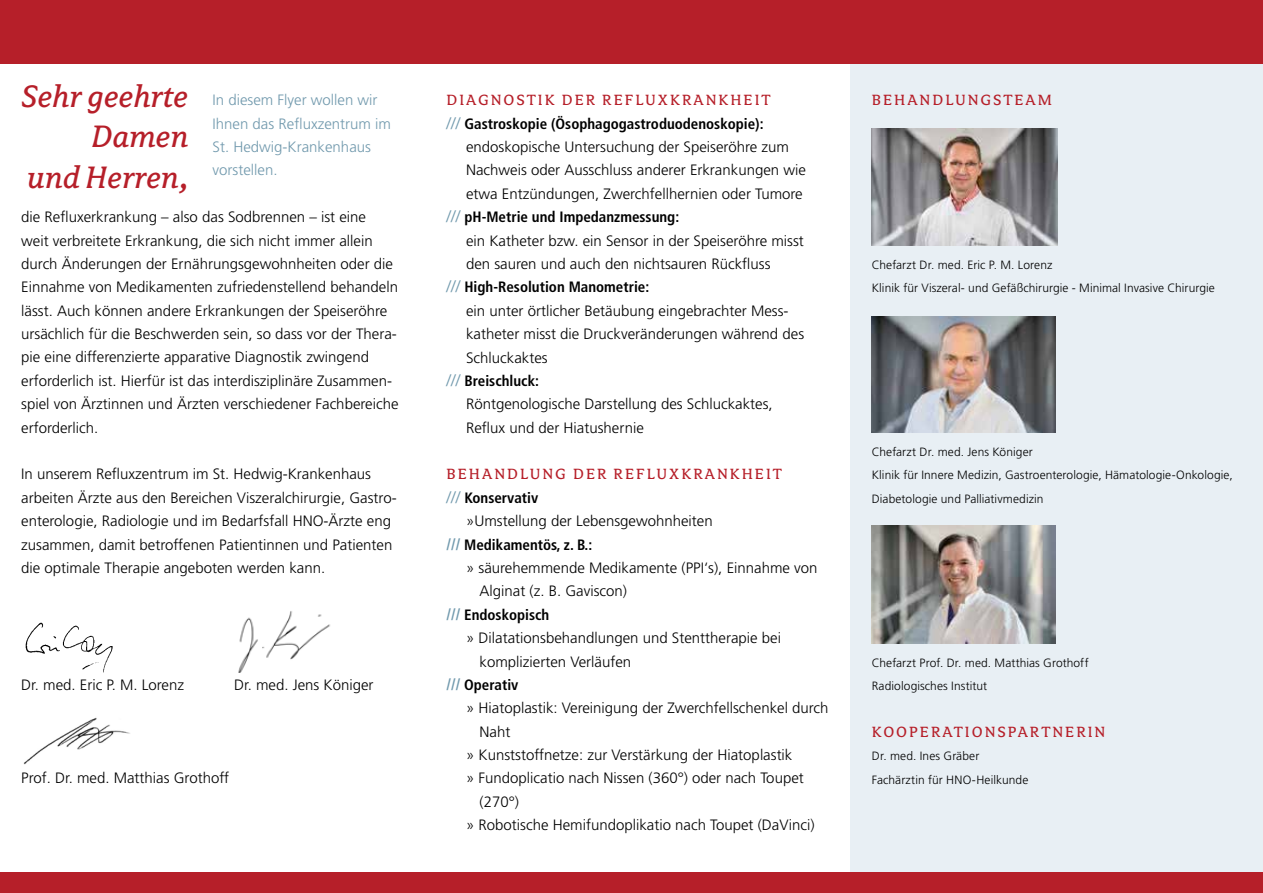
<style>
.page{position:relative;width:1263px;height:893px;background:#fff}
.page>*{position:absolute;margin:0;border:0;box-sizing:border-box;transform-origin:0 0}
.t1{font:italic 34.5px/40.5px "Avance";color:#b61f29;text-align:right}
.t2{font:16.5px "Avance";letter-spacing:.12em;color:#b61f29}
.t3{font:300 15px/23.4px "Frutiger LT Std";color:#000}
.t4{font:700 condensed 15px "Frutiger LT Std";color:#000}
.t5{font:300 15px/23.4px "Frutiger LT Std";color:#7199ad}
.t6{font:300 12px/23.4px "Frutiger LT Std";letter-spacing:.005em;color:#000}
.s1{font-weight:300;font-stretch:normal;font-size:16.5px;color:#7199ad}
.s2{font-size:16.5px;color:#7199ad}
</style>
<div class="page">
<div style="left:850px;top:64px;width:413px;height:809px;background:#e8eff4"></div>
<div style="left:0;top:0;width:1263px;height:64px;background:#b61f29"></div>
<div style="left:0;top:873px;width:1263px;height:20px;background:#b61f29"></div>
<img style="left:23px;top:717px;width:107px;height:48px">
<img style="left:25px;top:622px;width:88px;height:51px">
<img style="left:238px;top:611px;width:92px;height:62px">
<img style="left:872px;top:317px;width:183px;height:116px">
<img style="left:872px;top:128px;width:185px;height:118px">
<img style="left:872px;top:526px;width:183px;height:117px">
<h1 class="t1" style="left:21px;top:76px;width:169px">Sehr geehrte<br>Damen<br>und Herren,</h1>
<p class="t2" style="left:872px;top:91px;width:182px">BEHANDLUNGSTEAM</p>
<p class="t5" style="left:213px;top:89px;width:180px">In diesem Flyer wollen wir<br>Ihnen das Refluxzentrum im<br>St. Hedwig-Krankenhaus vorstellen.</p>
<p class="t3" style="left:21px;top:205px;width:379px">die Refluxerkrankung – also das Sodbrennen – ist eine<br>weit verbreitete Erkrankung, die sich nicht immer allein durch Änderungen der Ernährungsgewohnheiten oder die Einnahme von Medikamenten zufriedenstellend behandeln lässt. Auch können andere Erkrankungen der Speiseröhre ursächlich für die Beschwerden sein, so dass vor der Thera&shy;pie eine differenzierte apparative Diagnostik zwingend erforderlich ist. Hierfür ist das interdisziplinäre Zusammen&shy;spiel von Ärztinnen und Ärzten verschiedener Fachbereiche erforderlich.</p>
<p class="t3" style="left:21px;top:463px;width:377px">In unserem Refluxzentrum im St. Hedwig-Krankenhaus arbeiten Ärzte aus den Bereichen Viszeralchirurgie, Gastro&shy;enterologie, Radiologie und im Bedarfsfall HNO-Ärzte eng zusammen, damit betroffenen Patientinnen und Patienten die optimale Therapie angeboten werden kann.</p>
<p class="t2" style="left:446px;top:91px;width:326px">DIAGNOSTIK DER REFLUXKRANKHEIT</p>
<p class="t4" style="left:446px;top:115px;width:319px"><span class="s1">///</span> Gastroskopie (Ösophagogastroduodenoskopie):</p>
<p class="t3" style="left:466px;top:135px;width:324px">endoskopische Untersuchung der Speiseröhre zum</p>
<p class="t3" style="left:466px;top:159px;width:341px">Nachweis oder Ausschluss anderer Erkrankungen wie</p>
<p class="t3" style="left:466px;top:182px;width:338px">etwa Entzündungen, Zwerchfellhernien oder Tumore</p>
<p class="t4" style="left:446px;top:208px;width:234px"><span class="s1">///</span> pH-Metrie und Impedanzmessung:</p>
<p class="t3" style="left:466px;top:229px;width:339px">ein Katheter bzw. ein Sensor in der Speiseröhre misst</p>
<p class="t3" style="left:466px;top:252px;width:306px">den sauren und auch den nichtsauren Rückfluss</p>
<p class="t4" style="left:446px;top:278px;width:204px"><span class="s1">///</span> High-Resolution Manometrie:</p>
<p class="t3" style="left:466px;top:299px;width:324px">ein unter örtlicher Betäubung eingebrachter Mess-</p>
<p class="t3" style="left:466px;top:322px;width:340px">katheter misst die Druckveränderungen während des</p>
<p class="t3" style="left:466px;top:346px;width:83px">Schluckaktes</p>
<p class="t4" style="left:446px;top:372px;width:94px"><span class="s1">///</span> Breischluck:</p>
<p class="t3" style="left:466px;top:393px;width:308px">Röntgenologische Darstellung des Schluckaktes,</p>
<p class="t3" style="left:466px;top:416px;width:179px">Reflux und der Hiatushernie</p>
<p class="t2" style="left:446px;top:466px;width:337px">BEHANDLUNG DER REFLUXKRANKHEIT</p>
<p class="t4" style="left:446px;top:489px;width:93px"><span class="s1">///</span> Konservativ</p>
<p class="t3" style="left:466px;top:510px;width:248px">»Umstellung der Lebensgewohnheiten</p>
<p class="t4" style="left:446px;top:535px;width:147px"><span class="s2">///</span> Medikamentös, z. B.:</p>
<p class="t3" style="left:466px;top:556px;width:353px">» säurehemmende Medikamente (PPI‘s), Einnahme von</p>
<p class="t3" style="left:479px;top:580px;width:149px">Alginat (z. B. Gaviscon)</p>
<p class="t4" style="left:446px;top:606px;width:104px"><span class="s2">///</span> Endoskopisch</p>
<p class="t3" style="left:466px;top:626px;width:317px">» Dilatationsbehandlungen und Stenttherapie bei</p>
<p class="t3" style="left:479px;top:650px;width:153px">komplizierten Verläufen</p>
<p class="t4" style="left:446px;top:676px;width:73px"><span class="s2">///</span> Operativ</p>
<p class="t3" style="left:466px;top:697px;width:364px">» Hiatoplastik: Vereinigung der Zwerchfellschenkel durch</p>
<p class="t3" style="left:479px;top:720px;width:32px">Naht</p>
<p class="t3" style="left:466px;top:743px;width:328px">» Kunststoffnetze: zur Verstärkung der Hiatoplastik</p>
<p class="t3" style="left:466px;top:767px;width:339px">» Fundoplicatio nach Nissen (360°) oder nach Toupet</p>
<p class="t3" style="left:479px;top:790px;width:41px">(270°)</p>
<p class="t3" style="left:466px;top:814px;width:350px">» Robotische Hemifundoplikatio nach Toupet (DaVinci)</p>
<p class="t6" style="left:872px;top:253px;width:345px">Chefarzt Dr. med. Eric P. M. Lorenz<br>Klinik für Viszeral- und Gefäßchirurgie - Minimal Invasive Chirurgie</p>
<p class="t6" style="left:872px;top:440px;width:362px">Chefarzt Dr. med. Jens Königer<br>Klinik für Innere Medizin, Gastroenterologie, Hämatologie-Onkologie,<br>Diabetologie und Palliativmedizin</p>
<p class="t6" style="left:872px;top:651px;width:218px">Chefarzt Prof. Dr. med. Matthias Grothoff<br>Radiologisches Institut</p>
<p class="t2" style="left:872px;top:723px;width:235px">KOOPERATIONSPARTNERIN</p>
<p class="t6" style="left:872px;top:744px;width:158px">Dr. med. Ines Gräber<br>Fachärztin für HNO-Heilkunde</p>
<p class="t3" style="left:21px;top:673px;width:164px">Dr. med. Eric P. M. Lorenz</p>
<p class="t3" style="left:234px;top:673px;width:141px">Dr. med. Jens Königer</p>
<p class="t3" style="left:21px;top:767px;width:209px">Prof. Dr. med. Matthias Grothoff</p>
</div>
